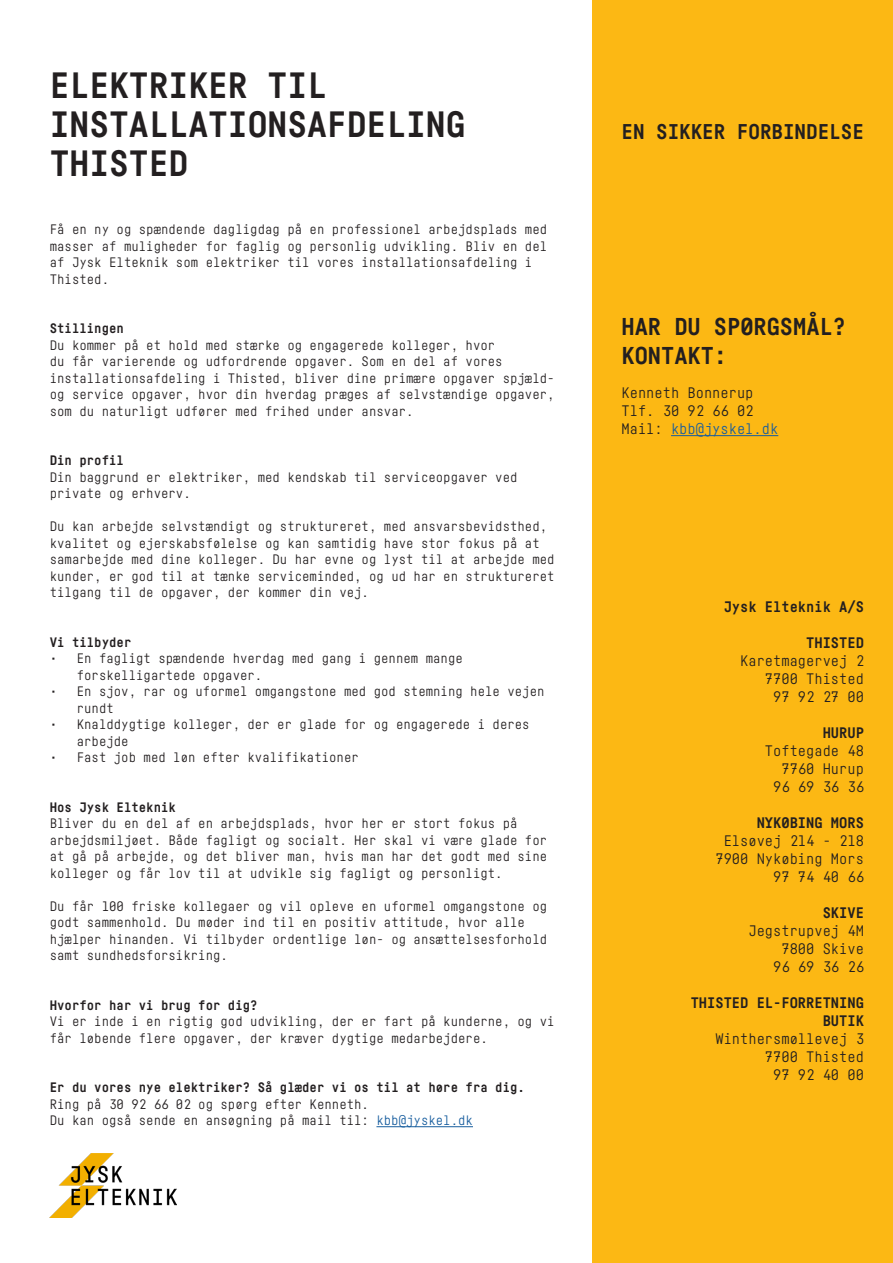
<style>
.page{position:relative;width:893px;height:1263px;background:#fff}
.page>*{position:absolute;margin:0;border:0;box-sizing:border-box;transform-origin:0 0}
.t1{font:700 36px/39px "Fabrikat Mono";color:#231f20}
.t2{font:700 24px/28.8px "Fabrikat Mono";color:#231f20}
.t3{font:700 21px "Fabrikat Mono";color:#231f20}
.t4{font:15px/18px "Fabrikat Mono";color:#231f20;text-align:right}
.t5{font:700 15px/18px "Fabrikat Mono";color:#231f20;text-align:right}
.t6{font:13.5px/16.5px "Fabrikat Mono";color:#231f20}
.t7{font:700 13.5px "Fabrikat Mono";color:#231f20}
.s1{color:#175d9e}
</style>
<div class="page">
<div style="left:592px;top:0;width:301px;height:1263px;background:#fcb814"></div>
<img style="left:50px;top:1153px;width:126px;height:64px">
<hr style="left:376px;top:1126px;width:97px;height:1px;background:#175d9e">
<hr style="left:671px;top:435px;width:107px;height:1px;background:#175d9e">
<h1 class="t1" style="left:50px;top:65px;width:417px">ELEKTRIKER TIL<br>INSTALLATIONSAFDELING<br>THISTED</h1>
<p class="t6" style="left:50px;top:221px;width:499px">Få en ny og spændende dagligdag på en professionel arbejdsplads med masser af muligheder for faglig og personlig udvikling. Bliv en del af Jysk Elteknik som elektriker til vores installationsafdeling i Thisted.</p>
<p class="t7" style="left:50px;top:320px;width:76px">Stillingen</p>
<p class="t6" style="left:50px;top:336px;width:506px">Du kommer på et hold med stærke og engagerede kolleger, hvor<br>du får varierende og udfordrende opgaver. Som en del af vores installationsafdeling i Thisted, bliver dine primære opgaver spjæld&shy;og service opgaver, hvor din hverdag præges af selvstændige opgaver, som du naturligt udfører med frihed under ansvar.</p>
<p class="t7" style="left:50px;top:452px;width:76px">Din profil</p>
<p class="t6" style="left:50px;top:468px;width:469px">Din baggrund er elektriker, med kendskab til serviceopgaver ved private og erhverv.</p>
<p class="t6" style="left:50px;top:518px;width:506px">Du kan arbejde selvstændigt og struktureret, med ansvarsbevidsthed, kvalitet og ejerskabsfølelse og kan samtidig have stor fokus på at samarbejde med dine kolleger. Du har evne og lyst til at arbejde med kunder, er god til at tænke serviceminded, og ud har en struktureret tilgang til de opgaver, der kommer din vej.</p>
<p class="t7" style="left:50px;top:634px;width:83px">Vi tilbyder</p>
<p class="t6" style="left:77px;top:650px;width:388px;text-indent:-27px">• En fagligt spændende hverdag med gang i gennem mange forskelligartede opgaver.</p>
<p class="t6" style="left:77px;top:683px;width:469px;text-indent:-27px">• En sjov, rar og uformel omgangstone med god stemning hele vejen rundt</p>
<p class="t6" style="left:77px;top:716px;width:454px;text-indent:-27px">• Knalddygtige kolleger, der er glade for og engagerede i deres arbejde</p>
<p class="t6" style="left:50px;top:749px;width:311px">• Fast job med løn efter kvalifikationer</p>
<p class="t7" style="left:50px;top:799px;width:128px">Hos Jysk Elteknik</p>
<p class="t6" style="left:50px;top:815px;width:499px">Bliver du en del af en arbejdsplads, hvor her er stort fokus på arbejdsmiljøet. Både fagligt og socialt. Her skal vi være glade for at gå på arbejde, og det bliver man, hvis man har det godt med sine kolleger og får lov til at udvikle sig fagligt og personligt.</p>
<p class="t6" style="left:50px;top:897px;width:499px">Du får 100 friske kollegaer og vil opleve en uformel omgangstone og godt sammenhold. Du møder ind til en positiv attitude, hvor alle hjælper hinanden. Vi tilbyder ordentlige løn- og ansættelsesforhold samt sundhedsforsikring.</p>
<p class="t7" style="left:50px;top:997px;width:209px">Hvorfor har vi brug for dig?</p>
<p class="t6" style="left:50px;top:1013px;width:506px">Vi er inde i en rigtig god udvikling, der er fart på kunderne, og vi får løbende flere opgaver, der kræver dygtige medarbejdere.</p>
<p class="t7" style="left:50px;top:1079px;width:477px">Er du vores nye elektriker? Så glæder vi os til at høre fra dig.</p>
<p class="t6" style="left:50px;top:1095px;width:425px">Ring på 30 92 66 02 og spørg efter Kenneth.<br>Du kan også sende en ansøgning på mail til: <span class="s1">kbb@jyskel.dk</span></p>
<h3 class="t3" style="left:621px;top:119px;width:244px">EN SIKKER FORBINDELSE</h3>
<h2 class="t2" style="left:621px;top:312px;width:226px">HAR DU SPØRGSMÅL?<br>KONTAKT:</h2>
<p class="t4" style="left:621px;top:383px;width:158px;text-align:left">Kenneth Bonnerup<br>Tlf. 30 92 66 02<br>Mail: <span class="s1">kbb@jyskel.dk</span></p>
<p class="t5" style="left:724px;top:598px;width:142px">Jysk Elteknik A/S</p>
<p class="t5" style="left:806px;top:634px;width:59px">THISTED</p>
<p class="t4" style="left:740px;top:651px;width:125px">Karetmagervej 2<br>7700 Thisted<br>97 92 27 00</p>
<p class="t5" style="left:823px;top:724px;width:43px">HURUP</p>
<p class="t4" style="left:765px;top:741px;width:100px">Toftegade 48<br>7760 Hurup<br>96 69 36 36</p>
<p class="t5" style="left:757px;top:814px;width:109px">NYKØBING MORS</p>
<p class="t4" style="left:715px;top:831px;width:150px">Elsøvej 214 - 218<br>7900 Nykøbing Mors<br>97 74 40 66</p>
<p class="t5" style="left:823px;top:904px;width:43px">SKIVE</p>
<p class="t4" style="left:748px;top:921px;width:117px">Jegstrupvej 4M<br>7800 Skive<br>96 69 36 26</p>
<p class="t5" style="left:691px;top:994px;width:175px">THISTED EL-FORRETNING<br>BUTIK</p>
<p class="t4" style="left:715px;top:1029px;width:150px">Winthersmøllevej 3<br>7700 Thisted<br>97 92 40 00</p>
</div>
